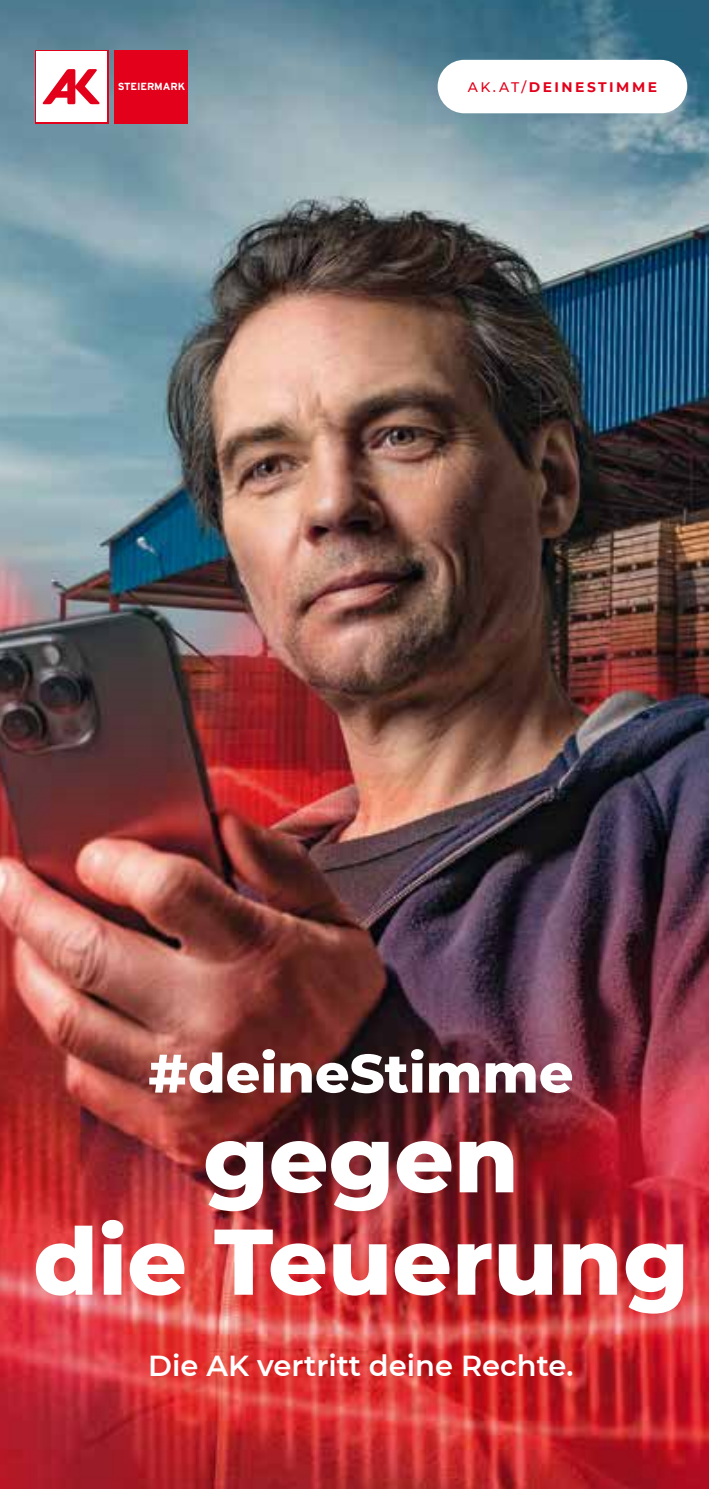
<style>
.page{position:relative;width:709px;height:1489px;background:#fff}
.page>*{position:absolute;margin:0;border:0;box-sizing:border-box;transform-origin:0 0}
.t1{font:800 93px/102.2px "Montserrat";color:#fff;text-align:center}
.t2{font:800 54px "Montserrat";color:#fff}
.t3{font:600 29px "Montserrat";color:#fff}
.t4{font:700 13.75px "Montserrat";letter-spacing:.18em;color:#e2001a}
.t5{font:700 10.25px "Interstate";letter-spacing:-.01em;color:#fff}
.s1{font-weight:500}
</style>
<div class="page">
<img style="left:0;top:0;width:709px;height:1488px">
<div style="left:35px;top:50px;width:73px;height:73px;background:#e2001a"></div>
<div style="left:36px;top:51px;width:71px;height:71px;background:#fff"></div>
<svg style="left:42px;top:69px;width:58px;height:35px"></svg>
<div style="left:114px;top:50px;width:74px;height:73px;background:#e2001a"></div>
<div style="left:437px;top:60px;width:250px;height:53px;background:#fff;border-radius:27px"></div>
<p class="t5" style="left:118px;top:81px;width:69px">STEIERMARK</p>
<p class="t4" style="left:468px;top:77px;width:191px"><span class="s1">AK.AT/</span>DEINESTIMME</p>
<p class="t2" style="left:148px;top:1033px;width:426px">#deineStimme</p>
<h1 class="t1" style="left:33px;top:1102px;width:657px">gegen<br>die Teuerung</h1>
<h4 class="t3" style="left:148px;top:1345px;width:427px">Die AK vertritt deine Rechte.</h4>
</div>
